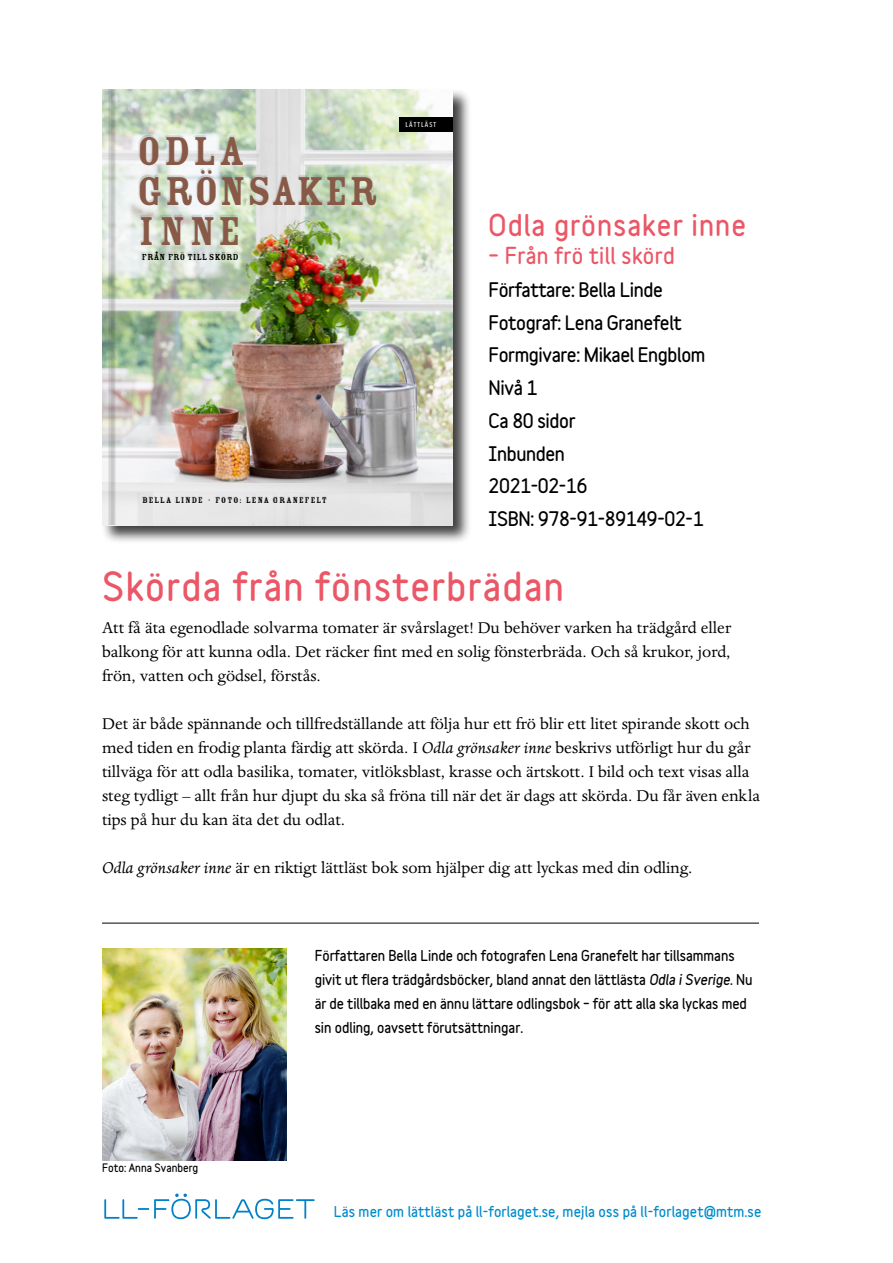
<style>
.page{position:relative;width:893px;height:1263px;background:#fff}
.page>*{position:absolute;margin:0;border:0;box-sizing:border-box;transform-origin:0 0}
.t1{font:44.25px/39.8px "Rosewood Std Fill";letter-spacing:.035em;color:#875946}
.Underrubrik_nivå_2{font:900 36px "Variable";letter-spacing:.04em;color:#eb5767}
.Huvudrubrik_nivå_1{font:900 27px "Variable";letter-spacing:.04em;color:#eb5767}
.Huvudrubrik_nivå_1-2{font:900 21px "Variable";letter-spacing:.02em;color:#eb5767}
.Brödtext{font:18px/24px "Dante MT Std";color:#000}
.Huvudrudrik_nivå_1{font:900 18px "Variable";letter-spacing:-.02em;color:#000}
.författartext{font:900 13.5px/24px "Variable";color:#000}
.t2{font:900 13.5px "Variable";letter-spacing:.01em;color:#008bcb}
.författartext-2{font:900 10.5px "Variable";color:#000}
.t3{font:9.6px "Rosewood Std Fill";letter-spacing:.02em;color:#000}
.t4{font:9px "Rosewood Std Fill";letter-spacing:.12em;color:#000}
.t5{font:500 7.05px "Avenir Next Condensed";letter-spacing:.16em;color:#fff}
.s1{font-style:italic}
</style>
<div class="page">
<div style="left:101px;top:88px;width:371px;height:457px;background:#000;opacity:.75"></div>
<img style="left:102px;top:89px;width:351px;height:436px">
<svg style="left:108px;top:89px;width:8px;height:436px"></svg>
<svg style="left:109px;top:89px;width:6px;height:436px;background:#bac0b7"></svg>
<hr style="left:111px;top:89px;width:2px;height:436px;background:#000">
<div style="left:399px;top:117px;width:54px;height:15px;background:#000"></div>
<div style="left:138px;top:135px;width:239px;height:369px;background:#000;opacity:.55"></div>
<img style="left:102px;top:948px;width:184px;height:213px">
<hr style="left:102px;top:923px;width:657px;height:1px;background:#000">
<svg style="left:104px;top:1193px;width:211px;height:26px"></svg>
<h1 class="t1" style="left:137px;top:132px;width:244px">ODLA<br>GRÖNSAKER<br>INNE</h1>
<p class="t3" style="left:142px;top:252px;width:98px">FRÅN FRÖ TILL SKÖRD</p>
<p class="t5" style="left:406px;top:120px;width:32px">LÄTTLÄST</p>
<p class="t4" style="left:142px;top:495px;width:186px">BELLA LINDE · FOTO: LENA GRANEFELT</p>
<h1 class="Huvudrubrik_nivå_1" style="left:489px;top:204px;width:259px">Odla grönsaker inne</h1>
<h1 class="Huvudrubrik_nivå_1-2" style="left:489px;top:239px;width:188px">– Från frö till skörd</h1>
<h1 class="Huvudrudrik_nivå_1" style="left:489px;top:276px;width:176px">Författare: Bella Linde</h1>
<h1 class="Huvudrudrik_nivå_1" style="left:489px;top:308px;width:195px">Fotograf: Lena Granefelt</h1>
<h1 class="Huvudrudrik_nivå_1" style="left:489px;top:341px;width:218px">Formgivare: Mikael Engblom</h1>
<h1 class="Huvudrudrik_nivå_1" style="left:489px;top:374px;width:50px">Nivå 1</h1>
<h1 class="Huvudrudrik_nivå_1" style="left:489px;top:407px;width:88px">Ca 80 sidor</h1>
<h1 class="Huvudrudrik_nivå_1" style="left:489px;top:439px;width:78px">Inbunden</h1>
<h1 class="Huvudrudrik_nivå_1" style="left:489px;top:472px;width:100px">2021-02-16</h1>
<h1 class="Huvudrudrik_nivå_1" style="left:489px;top:505px;width:216px">ISBN: 978-91-89149-02-1</h1>
<h2 class="Underrubrik_nivå_2" style="left:102px;top:558px;width:463px">Skörda från fönsterbrädan</h2>
<p class="Brödtext" style="left:102px;top:616px;width:631px">Att få äta egenodlade solvarma tomater är svårslaget! Du behöver varken ha trädgård eller</p>
<p class="Brödtext" style="left:102px;top:640px;width:630px">balkong för att kunna odla. Det räcker fint med en solig fönsterbräda. Och så krukor, jord, frön, vatten och gödsel, förstås.</p>
<p class="Brödtext" style="left:102px;top:712px;width:659px">Det är både spännande och tillfredställande att följa hur ett frö blir ett litet spirande skott och med tiden en frodig planta färdig att skörda. I <span class="s1">Odla grönsaker inne</span> beskrivs utförligt hur du går tillväga för att odla basilika, tomater, vitlöksblast, krasse och ärtskott. I bild och text visas alla steg tydligt – allt från hur djupt du ska så fröna till när det är dags att skörda. Du får även enkla tips på hur du kan äta det du odlat.</p>
<p class="Brödtext" style="left:102px;top:856px;width:592px"><span class="s1">Odla grönsaker inne</span> är en riktigt lättläst bok som hjälper dig att lyckas med din odling.</p>
<p class="författartext-2" style="left:102px;top:1159px;width:98px">Foto: Anna Svanberg</p>
<p class="författartext" style="left:315px;top:944px;width:439px">Författaren Bella Linde och fotografen Lena Granefelt har tillsammans givit ut flera trädgårdsböcker, bland annat den lättlästa <span class="s1">Odla i Sverige</span>. Nu är de tillbaka med en ännu lättare odlingsbok – för att alla ska lyckas med sin odling, oavsett förutsättningar.</p>
<p class="t2" style="left:334px;top:1201px;width:429px">Läs mer om lättläst på ll-forlaget.se, mejla oss på ll-forlaget@mtm.se</p>
</div>
